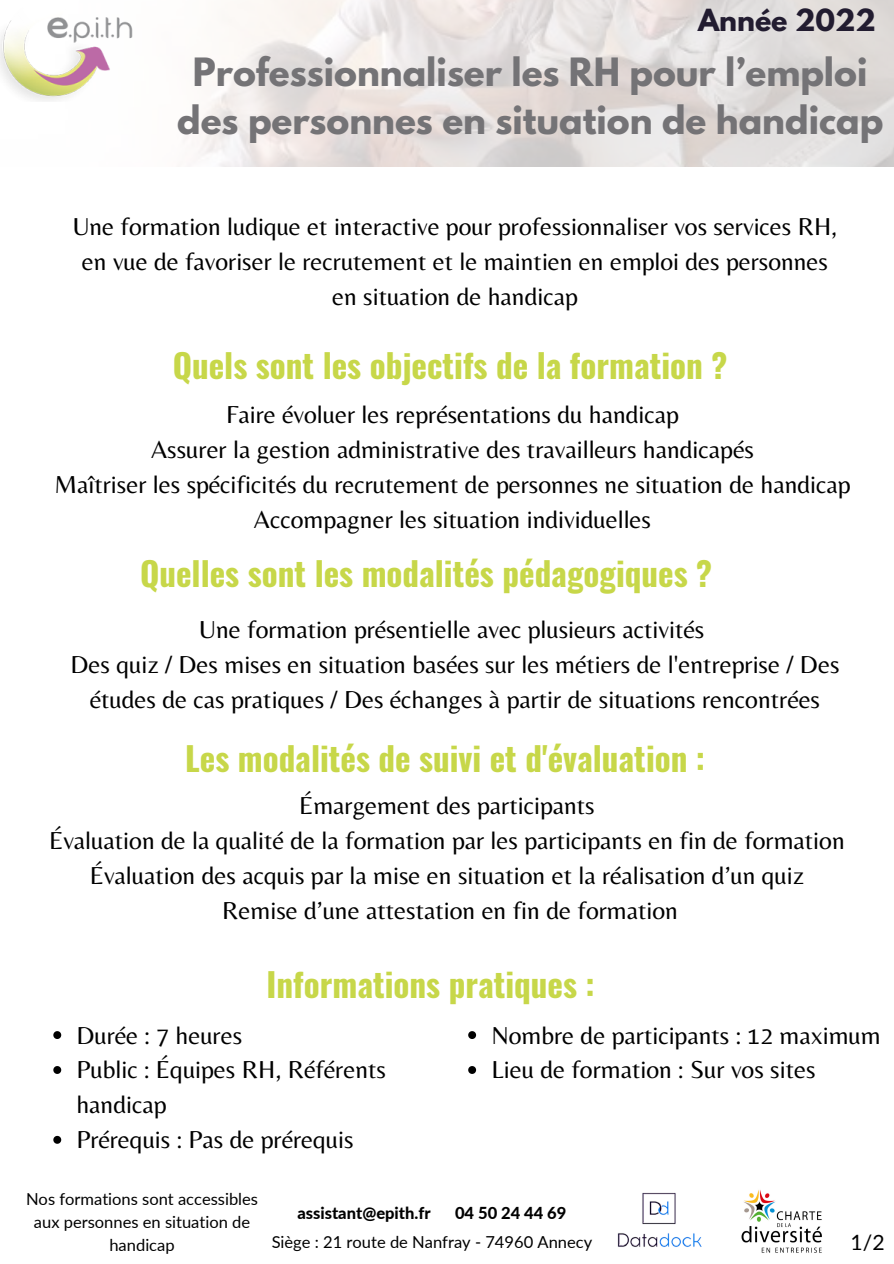
<style>
.page{position:relative;width:894px;height:1264px;background:#fff}
.page>*{position:absolute;margin:0;border:0;box-sizing:border-box;transform-origin:0 0}
.t1{font:700 34.5px/47.2px "League Spartan";color:#747376;text-align:center}
.t2{font:700 33px "Oswald";color:#c7d749}
.t3{font:700 27px "League Spartan";color:#221c30}
.t4{font:25.5px/35px "Belleza";color:#000;text-align:center}
.t5{font:21.15px "Lato";color:#000}
.t6{font:16.5px/23.1px "Lato";color:#000;text-align:center}
.t7{font:800 16.5px "Lato";color:#000}
</style>
<div class="page">
<svg style="left:53px;top:1031px;width:8px;height:8px"></svg>
<svg style="left:53px;top:1066px;width:8px;height:7px"></svg>
<svg style="left:53px;top:1135px;width:8px;height:8px"></svg>
<svg style="left:468px;top:1031px;width:8px;height:8px"></svg>
<svg style="left:468px;top:1066px;width:8px;height:7px"></svg>
<img style="left:617px;top:1192px;width:85px;height:55px">
<img style="left:741px;top:1190px;width:81px;height:63px">
<img style="left:0;top:0;width:200px;height:102px">
<p class="t3" style="left:697px;top:7px;width:179px">Année 2022</p>
<p class="t1" style="left:177px;top:53px;width:707px">Professionnaliser les RH pour l’emploi des personnes en situation de handicap</p>
<p class="t4" style="left:73px;top:209px;width:765px">Une formation ludique et interactive pour professionnaliser vos services RH,</p>
<p class="t4" style="left:82px;top:244px;width:747px">en vue de favoriser le recrutement et le maintien en emploi des personnes en situation de handicap</p>
<p class="t2" style="left:173px;top:339px;width:556px">Quels sont les objectifs de la formation ?</p>
<p class="t4" style="left:226px;top:397px;width:454px">Faire évoluer les représentations du handicap</p>
<p class="t4" style="left:151px;top:431px;width:604px">Assurer la gestion administrative des travailleurs handicapés</p>
<p class="t4" style="left:54px;top:466px;width:797px">Maîtriser les spécificités du recrutement de personnes ne situation de handicap</p>
<p class="t4" style="left:254px;top:501px;width:398px">Accompagner les situation individuelles</p>
<p class="t2" style="left:140px;top:547px;width:573px">Quelles sont les modalités pédagogiques ?</p>
<p class="t4" style="left:199px;top:611px;width:506px">Une formation présentielle avec plusieurs activités</p>
<p class="t4" style="left:70px;top:646px;width:770px">Des quiz / Des mises en situation basées sur les métiers de l'entreprise / Des études de cas pratiques / Des échanges à partir de situations rencontrées</p>
<p class="t2" style="left:185px;top:732px;width:521px">Les modalités de suivi et d'évaluation :</p>
<p class="t4" style="left:299px;top:787px;width:297px">Émargement des participants</p>
<p class="t4" style="left:49px;top:822px;width:797px">Évaluation de la qualité de la formation par les participants en fin de formation</p>
<p class="t4" style="left:90px;top:857px;width:715px">Évaluation des acquis par la mise en situation et la réalisation d’un quiz</p>
<p class="t4" style="left:222px;top:892px;width:457px">Remise d’une attestation en fin de formation</p>
<p class="t2" style="left:266px;top:958px;width:329px">Informations pratiques :</p>
<p class="t4" style="left:76px;top:1017px;width:167px">Durée : 7 heures</p>
<p class="t4" style="left:76px;top:1051px;width:311px;text-align:left">Public : Équipes RH, Référents handicap</p>
<p class="t4" style="left:76px;top:1121px;width:278px">Prérequis : Pas de prérequis</p>
<p class="t4" style="left:491px;top:1017px;width:391px">Nombre de participants : 12 maximum</p>
<p class="t4" style="left:491px;top:1051px;width:325px">Lieu de formation : Sur vos sites</p>
<p class="t6" style="left:26px;top:1186px;width:233px">Nos formations sont accessibles aux personnes en situation de handicap</p>
<p class="t7" style="left:297px;top:1202px;width:135px">assistant@epith.fr</p>
<p class="t7" style="left:455px;top:1202px;width:113px">04 50 24 44 69</p>
<p class="t6" style="left:271px;top:1229px;width:322px">Siège : 21 route de Nanfray - 74960 Annecy</p>
<p class="t5" style="left:850px;top:1228px;width:36px">1/2</p>
</div>
